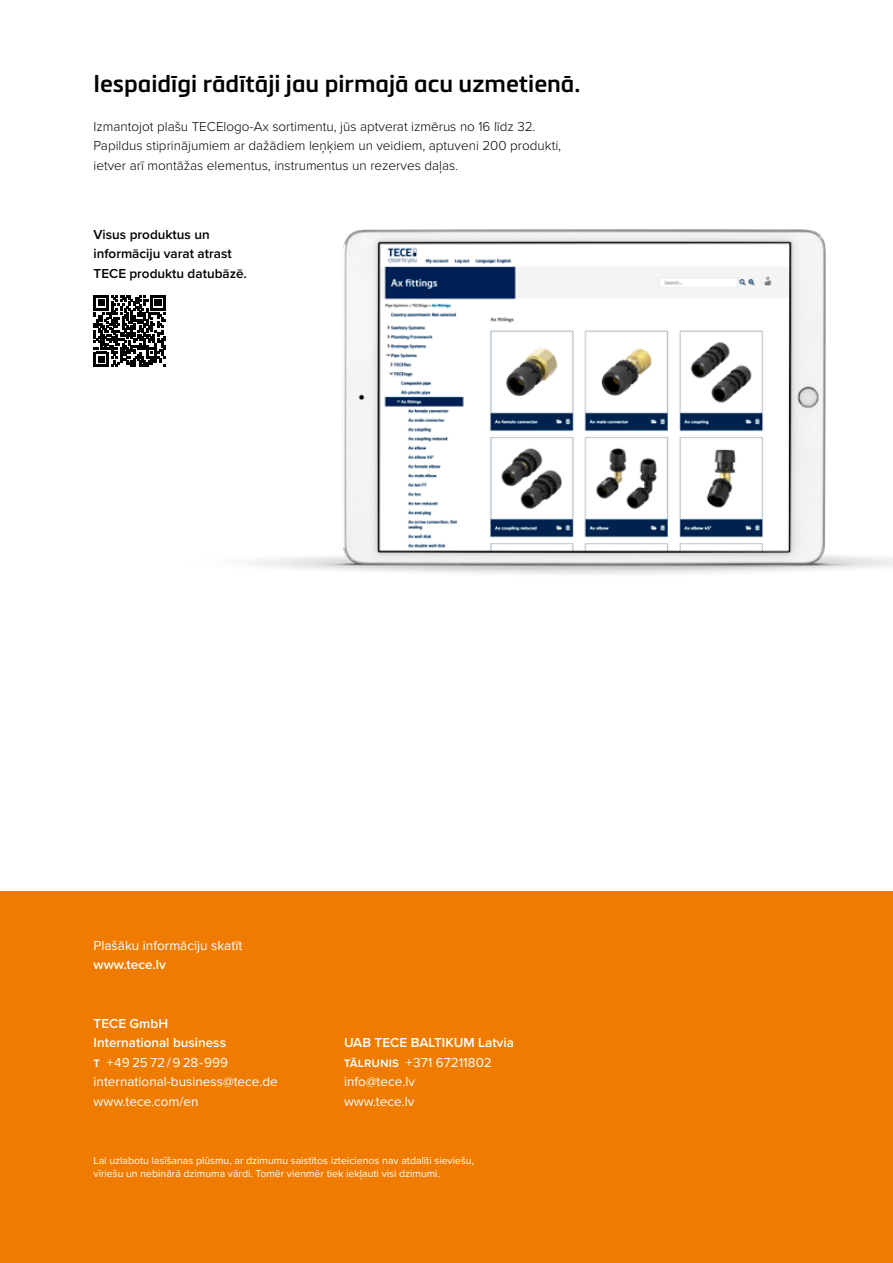
<style>
.page{position:relative;width:893px;height:1263px;background:#fff}
.page>*{position:absolute;margin:0;border:0;box-sizing:border-box;transform-origin:0 0}
.t1{font:600 24px "Metronic Pro";color:#000}
.t2{font:300 13.5px/19.5px "Proxima Nova";color:#000}
.t3{font:13.5px/19.5px "Proxima Nova";color:#fff}
.t4{font:600 13.5px/19.5px "Proxima Nova";color:#000}
.t5{font:600 13.5px "Proxima Nova";color:#fff}
.t6{font:10.5px/12.6px "Proxima Nova";color:#fff}
.s1{font-weight:600}
</style>
<div class="page">
<div style="left:0;top:891px;width:893px;height:372px;background:#ef7c00"></div>
<img style="left:252px;top:229px;width:641px;height:345px">
<svg style="left:94px;top:295px;width:72px;height:72px"></svg>
<h1 class="t1" style="left:94px;top:68px;width:488px">Iespaidīgi rādītāji jau pirmajā acu uzmetienā.</h1>
<p class="t2" style="left:94px;top:116px;width:469px">Izmantojot plašu TECElogo-Ax sortimentu, jūs aptverat izmērus no 16 līdz 32.<br>Papildus stiprinājumiem ar dažādiem leņķiem un veidiem, aptuveni 200 produkti, ietver arī montāžas elementus, instrumentus un rezerves daļas.</p>
<p class="t4" style="left:94px;top:224px;width:155px">Visus produktus un informāciju varat atrast<br>TECE produktu datubāzē.</p>
<p class="t3" style="left:94px;top:935px;width:150px">Plašāku informāciju skatīt</p>
<p class="t5" style="left:94px;top:955px;width:74px">www.tece.lv</p>
<p class="t3" style="left:94px;top:1013px;width:186px"><span class="s1">TECE GmbH<br>International business<br>T</span> + 49 25 72 / 9 28 - 999 international-business@tece.de www.tece.com/en</p>
<p class="t3" style="left:344px;top:1033px;width:171px"><span class="s1">UAB TECE BALTIKUM Latvia<br>Tālrunis</span> + 371 67211802 info@tece.lv<br>www.tece.lv</p>
<p class="t6" style="left:94px;top:1154px;width:382px">Lai uzlabotu lasīšanas plūsmu, ar dzimumu saistītos izteicienos nav atdalīti sieviešu, vīriešu un nebinārā dzimuma vārdi. Tomēr vienmēr tiek iekļauti visi dzimumi.</p>
</div>
